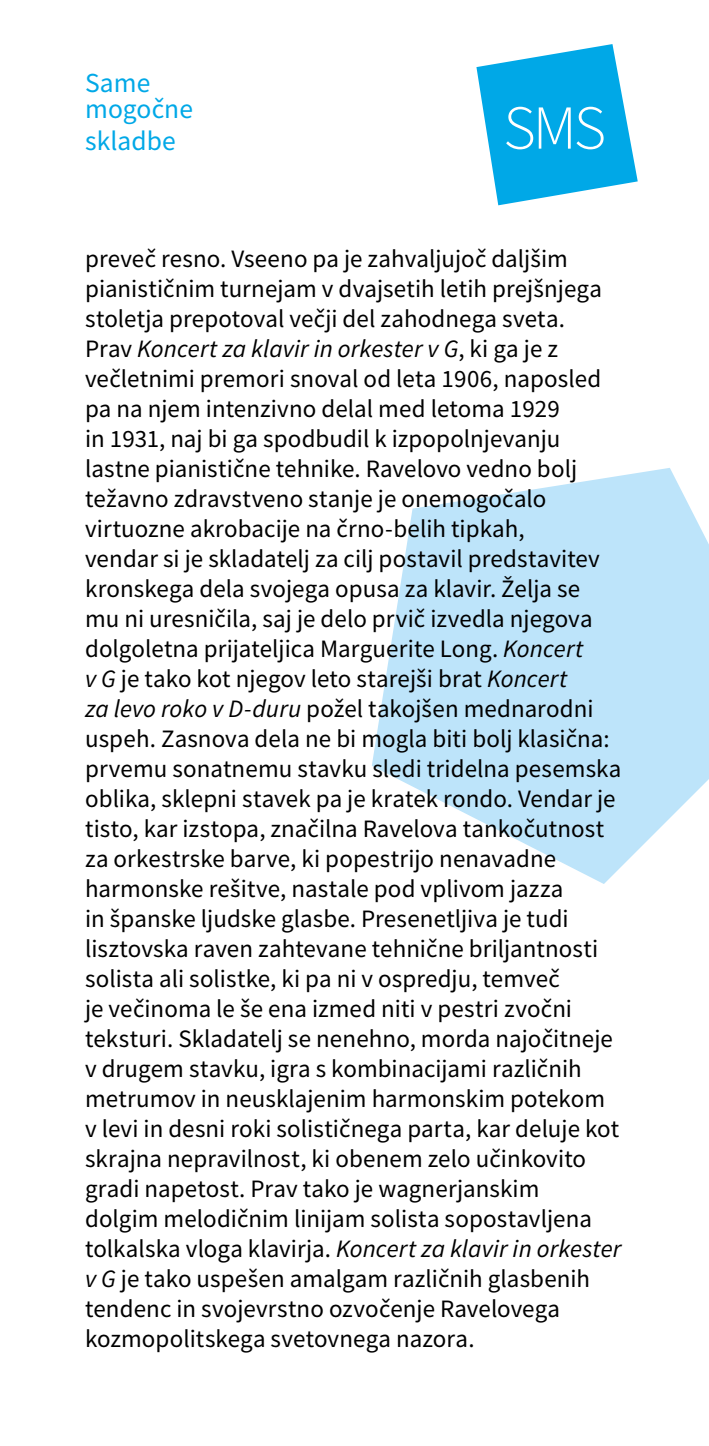
<style>
.page{position:relative;width:709px;height:1446px;background:#fff}
.page>*{position:absolute;margin:0;border:0;box-sizing:border-box;transform-origin:0 0}
.t1{font:62.5px "Source Sans Variable";color:#fff}
.t2{font:27.5px/26.8px "Source Sans Variable";letter-spacing:.005em;color:#00a8e7}
.t3{font:25px/30px "Source Sans Variable";letter-spacing:.005em;color:#000}
.s1{font-style:italic}
</style>
<div class="page">
<svg style="left:476px;top:44px;width:161px;height:161px"></svg>
<svg style="left:372px;top:468px;width:337px;height:416px;fill:#bde4fa"></svg>
<p class="t2" style="left:85px;top:69px;width:109px">Same mogočne</p>
<p class="t2" style="left:85px;top:128px;width:92px">skladbe</p>
<h1 class="t1" style="left:503px;top:90px;width:104px">SMS</h1>
<p class="t3" style="left:85px;top:244px;width:538px">preveč resno. Vseeno pa je zahvaljujoč daljšim pianističnim turnejam v dvajsetih letih prejšnjega stoletja prepotoval večji del zahodnega sveta.<br>Prav <span class="s1">Koncert za klavir in orkester v G</span>, ki ga je z večletnimi premori snoval od leta 1906, naposled pa na njem intenzivno delal med letoma 1929<br>in 1931, naj bi ga spodbudil k izpopolnjevanju lastne pianistične tehnike. Ravelovo vedno bolj težavno zdravstveno stanje je onemogočalo virtuozne akrobacije na črno-belih tipkah,<br>vendar si je skladatelj za cilj postavil predstavitev kronskega dela svojega opusa za klavir. Želja se<br>mu ni uresničila, saj je delo prvič izvedla njegova dolgoletna prijateljica Marguerite Long. <span class="s1">Koncert<br>v G</span> je tako kot njegov leto starejši brat <span class="s1">Koncert<br>za levo roko v D-duru</span> požel takojšen mednarodni uspeh. Zasnova dela ne bi mogla biti bolj klasična: prvemu sonatnemu stavku sledi tridelna pesemska oblika, sklepni stavek pa je kratek rondo. Vendar je tisto, kar izstopa, značilna Ravelova tankočutnost za orkestrske barve, ki popestrijo nenavadne harmonske rešitve, nastale pod vplivom jazza<br>in španske ljudske glasbe. Presenetljiva je tudi lisztovska raven zahtevane tehnične briljantnosti solista ali solistke, ki pa ni v ospredju, temveč<br>je večinoma le še ena izmed niti v pestri zvočni teksturi. Skladatelj se nenehno, morda najočitneje v drugem stavku, igra s kombinacijami različnih metrumov in neusklajenim harmonskim potekom v levi in desni roki solističnega parta, kar deluje kot skrajna nepravilnost, ki obenem zelo učinkovito gradi napetost. Prav tako je wagnerjanskim<br>dolgim melodičnim linijam solista sopostavljena tolkalska vloga klavirja. <span class="s1">Koncert za klavir in orkester v G</span> je tako uspešen amalgam različnih glasbenih tendenc in svojevrstno ozvočenje Ravelovega kozmopolitskega svetovnega nazora.</p>
</div>
